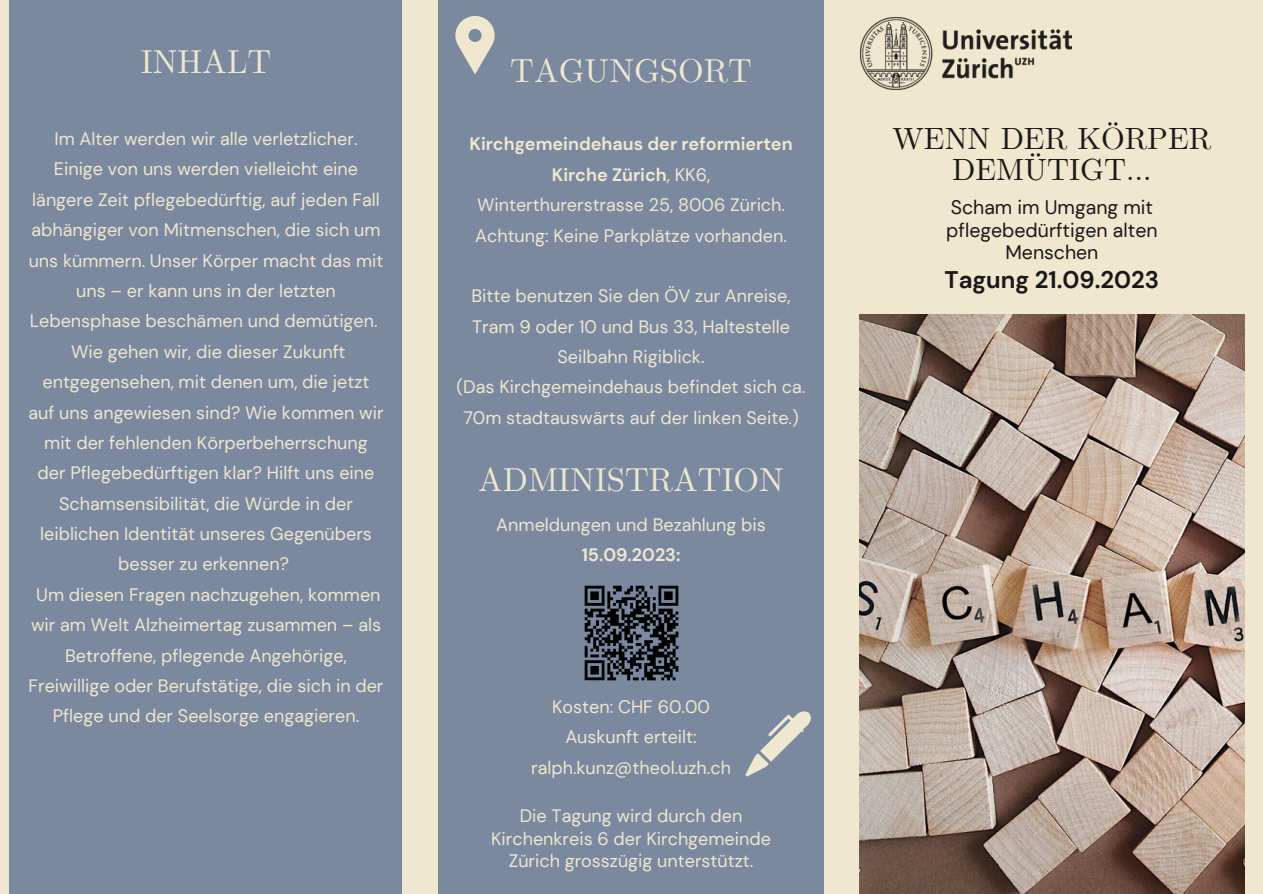
<style>
.page{position:relative;width:1263px;height:894px;background:#fff}
.page>*{position:absolute;margin:0;border:0;box-sizing:border-box;transform-origin:0 0}
.t1{font:33px "CMU Serif";color:#f0e8ce}
.t2{font:30.6px/31.5px "CMU Serif";color:#191719;text-align:center}
.t3{font:700 24px "DM Sans";color:#191719}
.t4{font:19.5px/22.5px "DM Sans";color:#191719;text-align:center}
.t5{font:18px/30.3px "DM Sans";color:#f0e8ce;text-align:center}
.t6{font:700 18px/30.3px "DM Sans";color:#f0e8ce;text-align:center}
.s1{font-weight:400}
.s2{font-weight:700}
</style>
<div class="page">
<div style="left:0;top:0;width:1263px;height:893px;background:#f0e8ce"></div>
<img style="left:859px;top:315px;width:385px;height:578px">
<div style="left:439px;top:0;width:385px;height:893px;background:#7a88a0"></div>
<svg style="left:455px;top:16px;width:40px;height:58px"></svg>
<div style="left:9px;top:0;width:393px;height:893px;background:#7a88a0"></div>
<img style="left:861px;top:18px;width:210px;height:72px">
<svg style="left:745px;top:711px;width:66px;height:65px"></svg>
<img style="left:584px;top:585px;width:95px;height:96px">
<p class="t1" style="left:141px;top:42px;width:132px">INHALT</p>
<p class="t5" style="left:29px;top:124px;width:356px">Im Alter werden wir alle verletzlicher.<br>Einige von uns werden vielleicht eine längere Zeit pflegebedürftig, auf jeden Fall abhängiger von Mitmenschen, die sich um uns kümmern. Unser Körper macht das mit uns – er kann uns in der letzten Lebensphase beschämen und demütigen.</p>
<p class="t5" style="left:29px;top:336px;width:357px">Wie gehen wir, die dieser Zukunft entgegensehen, mit denen um, die jetzt auf uns angewiesen sind? Wie kommen wir mit der fehlenden Körperbeherrschung der Pflegebedürftigen klar? Hilft uns eine Schamsensibilität, die Würde in der leiblichen Identität unseres Gegenübers besser zu erkennen?</p>
<p class="t5" style="left:29px;top:579px;width:356px">Um diesen Fragen nachzugehen, kommen wir am Welt Alzheimertag zusammen – als Betroffene, pflegende Angehörige, Freiwillige oder Berufstätige, die sich in der Pflege und der Seelsorge engagieren.</p>
<p class="t1" style="left:510px;top:51px;width:243px">TAGUNGSORT</p>
<p class="t6" style="left:469px;top:129px;width:325px">Kirchgemeindehaus der reformierten<br>Kirche Zürich<span class="s1">, KK6,</span></p>
<p class="t5" style="left:477px;top:190px;width:309px">Winterthurerstrasse 25, 8006 Zürich.</p>
<p class="t5" style="left:475px;top:220px;width:313px">Achtung: Keine Parkplätze vorhanden.</p>
<p class="t5" style="left:471px;top:281px;width:321px">Bitte benutzen Sie den ÖV zur Anreise,</p>
<p class="t5" style="left:472px;top:311px;width:319px">Tram 9 oder 10 und Bus 33, Haltestelle<br>Seilbahn Rigiblick.</p>
<p class="t5" style="left:457px;top:372px;width:350px">(Das Kirchgemeindehaus befindet sich ca.<br>70m stadtauswärts auf der linken Seite.)</p>
<p class="t1" style="left:478px;top:460px;width:307px">ADMINISTRATION</p>
<p class="t5" style="left:496px;top:509px;width:271px">Anmeldungen und Bezahlung bis<br><span class="s2">15.09.2023:</span></p>
<p class="t5" style="left:552px;top:691px;width:159px">Kosten: CHF 60.00</p>
<p class="t5" style="left:531px;top:721px;width:201px">Auskunft erteilt: ralph.kunz@theol.uzh.ch</p>
<p class="t5" style="left:491px;top:804px;width:281px;line-height:22.5px">Die Tagung wird durch den<br>Kirchenkreis 6 der Kirchgemeinde<br>Zürich grosszügig unterstützt.</p>
<p class="t2" style="left:892px;top:124px;width:320px">WENN DER KÖRPER<br>DEMÜTIGT…</p>
<p class="t4" style="left:946px;top:196px;width:213px">Scham im Umgang mit pflegebedürftigen alten<br>Menschen</p>
<p class="t3" style="left:945px;top:264px;width:216px">Tagung 21.09.2023</p>
</div>
